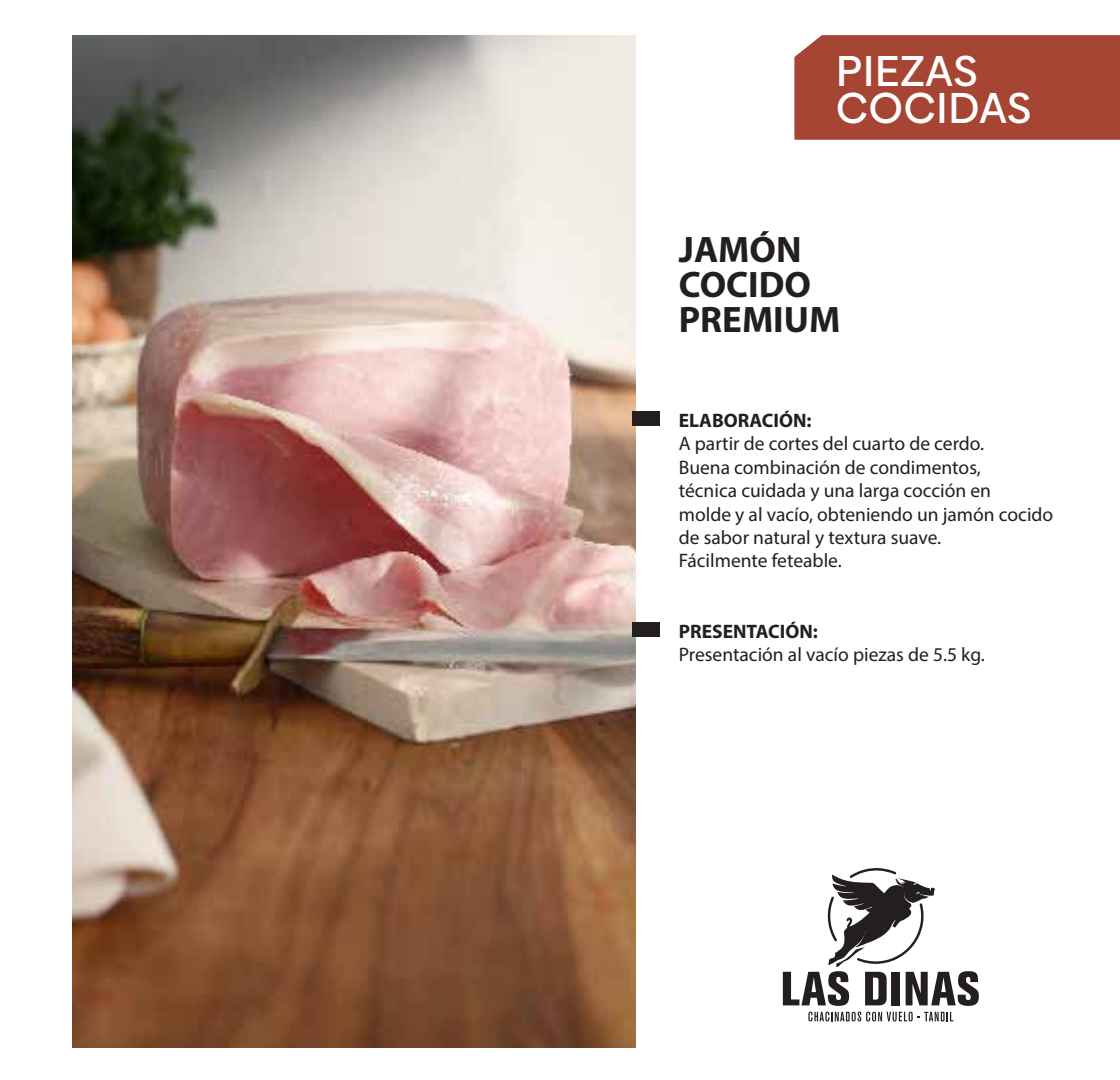
<style>
.page{position:relative;width:1120px;height:1080px;background:#fff}
.page>*{position:absolute;margin:0;border:0;box-sizing:border-box;transform-origin:0 0}
.t1{font:500 43.2px/36.3px "Biennale";letter-spacing:.02em;color:#fff}
.t2{font:700 37px/34.6px "Myriad Pro";color:#231f20}
.t3{font:19.5px/23.4px "Myriad Pro";color:#231f20}
.t4{font:700 19.5px "Myriad Pro";color:#231f20}
</style>
<div class="page">
<div style="left:794px;top:35px;width:326px;height:105px;background:#a74534"></div>
<img style="left:72px;top:35px;width:563px;height:1012px">
<div style="left:632px;top:411px;width:28px;height:15px;background:#231f20"></div>
<div style="left:632px;top:622px;width:28px;height:15px;background:#231f20"></div>
<svg style="left:783px;top:868px;width:196px;height:138px"></svg>
<svg style="left:808px;top:1012px;width:145px;height:10px"></svg>
<h1 class="t1" style="left:836px;top:53px;width:197px">PIEZAS<br>COCIDAS</h1>
<h2 class="t2" style="left:679px;top:232px;width:163px">JAMÓN<br>COCIDO<br>PREMIUM</h2>
<p class="t4" style="left:679px;top:408px;width:134px">ELABORACIÓN:</p>
<p class="t3" style="left:679px;top:432px;width:376px">A partir de cortes del cuarto de cerdo.<br>Buena combinación de condimentos,<br>técnica cuidada y una larga cocción en<br>molde y al vacío, obteniendo un jamón cocido de sabor natural y textura suave.<br>Fácilmente feteable.</p>
<p class="t4" style="left:679px;top:618px;width:141px">PRESENTACIÓN:</p>
<p class="t3" style="left:679px;top:643px;width:308px">Presentación al vacío piezas de 5.5 kg.</p>
</div>
